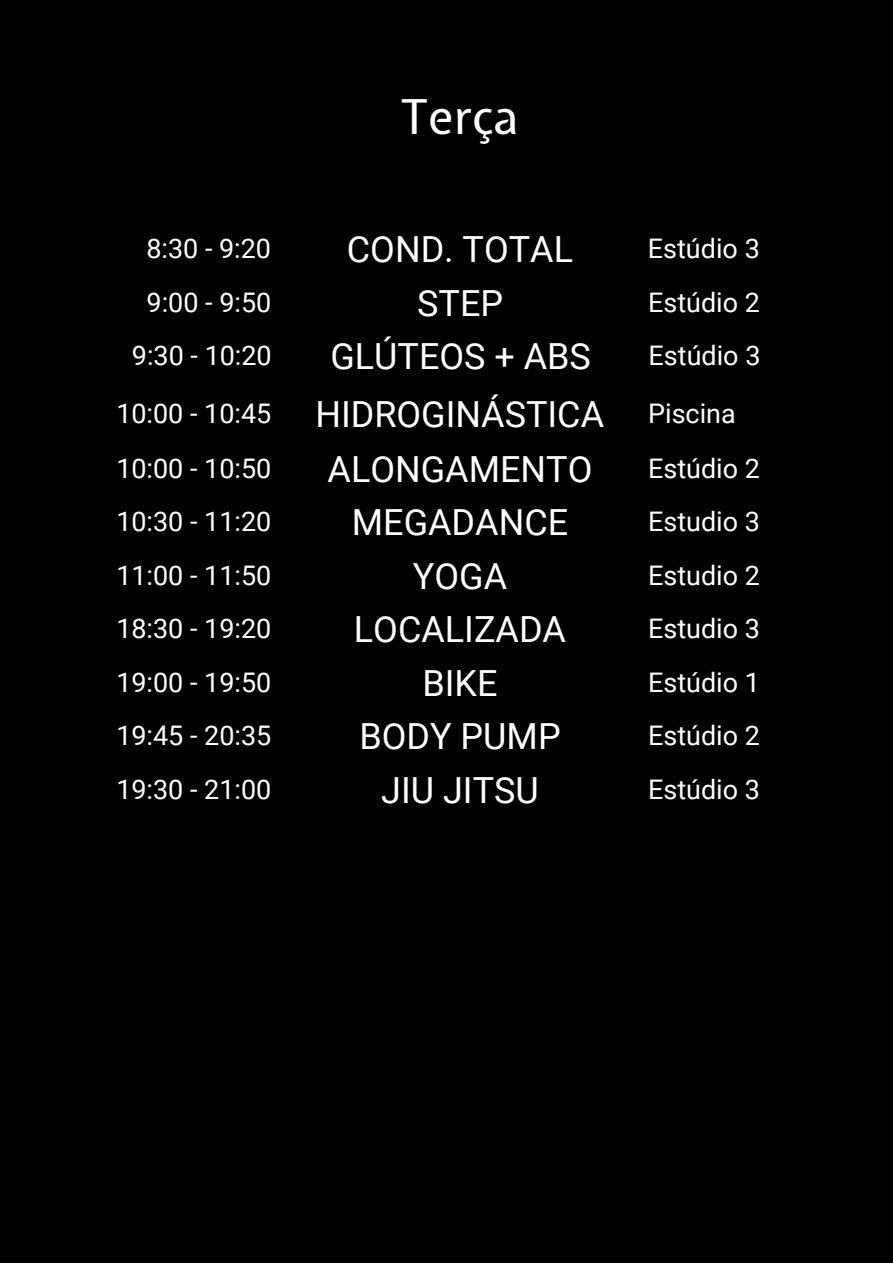
<style>
.page{position:relative;width:893px;height:1264px;background:#fff}
.page>*{position:absolute;margin:0;border:0;box-sizing:border-box;transform-origin:0 0}
.t1{font:48px "Expletus Sans";color:#fff}
.t2{font:36px "Roboto";color:#fff}
.t3{font:27px "Roboto";color:#fff}
.s1{font-size:36px}
</style>
<div class="page">
<div style="left:0;top:0;width:892px;height:1262px;background:#000"></div>
<h1 class="t1" style="left:401px;top:84px;width:118px">Terça</h1>
<p class="t3" style="left:146px;top:233px;width:126px">8:30 - 9:20</p>
<h2 class="t2" style="left:347px;top:229px;width:228px">COND. TOTAL</h2>
<p class="t3" style="left:648px;top:233px;width:113px">Estúdio 3</p>
<p class="t3" style="left:147px;top:287px;width:126px">9:00 - 9:50</p>
<h2 class="t2" style="left:417px;top:282px;width:87px">STEP</h2>
<p class="t3" style="left:648px;top:287px;width:113px">Estúdio 2</p>
<p class="t3" style="left:132px;top:340px;width:141px">9:30 - 10:20</p>
<h2 class="t2" style="left:330px;top:336px;width:262px">GLÚTEOS + ABS</h2>
<p class="t3" style="left:648px;top:340px;width:113px">Estúdio 3</p>
<p class="t3" style="left:116px;top:397px;width:621px">10:00 - 10:45 <span class="s1">HIDROGINÁSTICA</span> Piscina</p>
<p class="t3" style="left:116px;top:452px;width:156px">10:00 - 10:50</p>
<h2 class="t2" style="left:327px;top:448px;width:266px">ALONGAMENTO</h2>
<p class="t3" style="left:648px;top:452px;width:113px">Estúdio 2</p>
<p class="t3" style="left:116px;top:506px;width:156px">10:30 - 11:20</p>
<h2 class="t2" style="left:352px;top:502px;width:218px">MEGADANCE</h2>
<p class="t3" style="left:648px;top:506px;width:113px">Estudio 3</p>
<p class="t3" style="left:116px;top:559px;width:156px">11:00 - 11:50</p>
<h2 class="t2" style="left:413px;top:555px;width:96px">YOGA</h2>
<p class="t3" style="left:648px;top:559px;width:113px">Estudio 2</p>
<p class="t3" style="left:116px;top:613px;width:156px">18:30 - 19:20</p>
<h2 class="t2" style="left:354px;top:608px;width:214px">LOCALIZADA</h2>
<p class="t3" style="left:648px;top:613px;width:113px">Estudio 3</p>
<p class="t3" style="left:116px;top:666px;width:156px">19:00 - 19:50</p>
<h2 class="t2" style="left:422px;top:662px;width:77px">BIKE</h2>
<p class="t3" style="left:648px;top:666px;width:113px">Estúdio 1</p>
<p class="t3" style="left:116px;top:720px;width:156px">19:45 - 20:35</p>
<h2 class="t2" style="left:359px;top:715px;width:203px">BODY PUMP</h2>
<p class="t3" style="left:648px;top:720px;width:113px">Estúdio 2</p>
<p class="t3" style="left:116px;top:773px;width:156px">19:30 - 21:00</p>
<h2 class="t2" style="left:381px;top:769px;width:159px">JIU JITSU</h2>
<p class="t3" style="left:648px;top:773px;width:113px">Estúdio 3</p>
</div>
